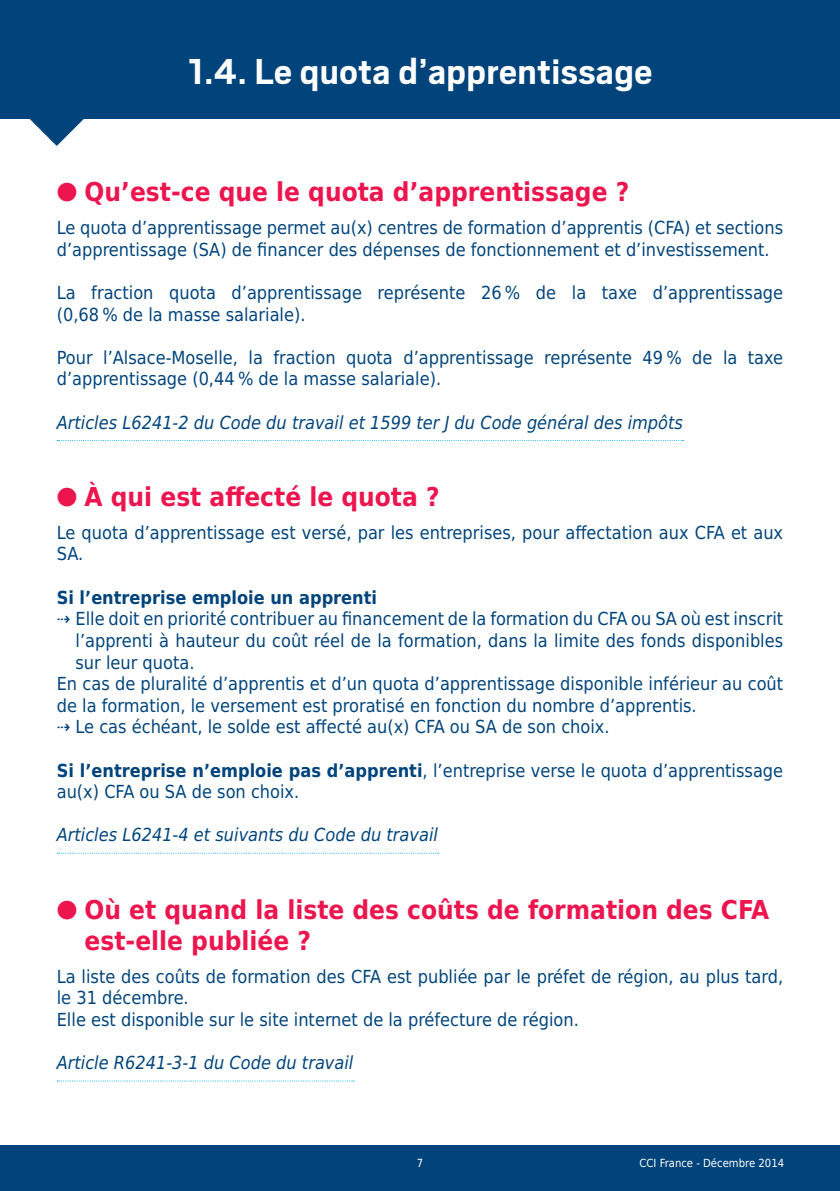
<style>
.page{position:relative;width:840px;height:1191px;background:#fff}
.page>*{position:absolute;margin:0;border:0;box-sizing:border-box;transform-origin:0 0}
.t1{font:700 40px "Scout";color:#fff}
.t2{font:700 26px/31.2px "DejaVu Sans Condensed";color:#ed154e}
.t3{font:18px/21.6px "DejaVu Sans Condensed";color:#00447b}
.t4{font:italic 18px "DejaVu Sans Condensed";color:#00447b}
.t5{font:700 18px "DejaVu Sans Condensed";color:#00447b}
.t6{font:11.2px "DejaVu Sans Condensed";color:#fff}
.s1{font-weight:700}
</style>
<div class="page">
<div style="left:0;top:1145px;width:839px;height:46px;background:#00447b"></div>
<div style="left:0;top:0;width:839px;height:118px;background:#00447b"></div>
<svg style="left:29px;top:118px;width:55px;height:28px"></svg>
<svg style="left:57px;top:440px;width:626px;height:1px"></svg>
<svg style="left:57px;top:852px;width:381px;height:1px"></svg>
<svg style="left:57px;top:1080px;width:297px;height:1px"></svg>
<h1 class="t1" style="left:187px;top:50px;width:466px">1.4. Le quota d’apprentissage</h1>
<h2 class="t2" style="left:57px;top:175px;width:573px">● Qu’est-ce que le quota d’apprentissage ?</h2>
<p class="t3" style="left:57px;top:216px;width:727px">Le quota d’apprentissage permet au(x) centres de formation d’apprentis (CFA) et sections d’apprentissage (SA) de financer des dépenses de fonctionnement et d’investissement.</p>
<p class="t3" style="left:57px;top:281px;width:727px">La fraction quota d’apprentissage représente 26 % de la taxe d’apprentissage (0,68 % de la masse salariale).</p>
<p class="t3" style="left:57px;top:346px;width:727px">Pour l’Alsace-Moselle, la fraction quota d’apprentissage représente 49 % de la taxe d’apprentissage (0,44 % de la masse salariale).</p>
<p class="t4" style="left:57px;top:409px;width:627px">Articles L6241-2 du Code du travail et 1599 ter J du Code général des impôts</p>
<h2 class="t2" style="left:57px;top:480px;width:384px">● À qui est affecté le quota ?</h2>
<p class="t3" style="left:57px;top:520px;width:727px">Le quota d’apprentissage est versé, par les entreprises, pour affectation aux CFA et aux<br>SA.</p>
<p class="t5" style="left:57px;top:582px;width:322px">Si l’entreprise emploie un apprenti</p>
<p class="t3" style="left:57px;top:607px;width:727px">⇢ Elle doit en priorité contribuer au financement de la formation du CFA ou SA où est inscrit</p>
<p class="t3" style="left:75px;top:628px;width:708px">l’apprenti à hauteur du coût réel de la formation, dans la limite des fonds disponibles</p>
<p class="t3" style="left:75px;top:650px;width:120px">sur leur quota.</p>
<p class="t3" style="left:57px;top:672px;width:727px">En cas de pluralité d’apprentis et d’un quota d’apprentissage disponible inférieur au coût</p>
<p class="t3" style="left:57px;top:693px;width:641px">de la formation, le versement est proratisé en fonction du nombre d’apprentis.</p>
<p class="t3" style="left:57px;top:715px;width:554px">⇢ Le cas échéant, le solde est affecté au(x) CFA ou SA de son choix.</p>
<p class="t3" style="left:57px;top:758px;width:727px"><span class="s1">Si l’entreprise n’emploie pas d’apprenti</span>, l’entreprise verse le quota d’apprentissage au(x) CFA ou SA de son choix.</p>
<p class="t4" style="left:57px;top:822px;width:382px">Articles L6241-4 et suivants du Code du travail</p>
<h2 class="t2" style="left:84px;top:892px;width:685px;text-indent:-28px">● Où et quand la liste des coûts de formation des CFA est-elle publiée ?</h2>
<p class="t3" style="left:57px;top:964px;width:727px">La liste des coûts de formation des CFA est publiée par le préfet de région, au plus tard, le 31 décembre.<br>Elle est disponible sur le site internet de la préfecture de région.</p>
<p class="t4" style="left:57px;top:1050px;width:298px">Article R6241-3-1 du Code du travail</p>
<p class="t6" style="left:416px;top:1153px;width:8px">7</p>
<p class="t6" style="left:639px;top:1153px;width:146px">CCI France - Décembre 2014</p>
</div>
